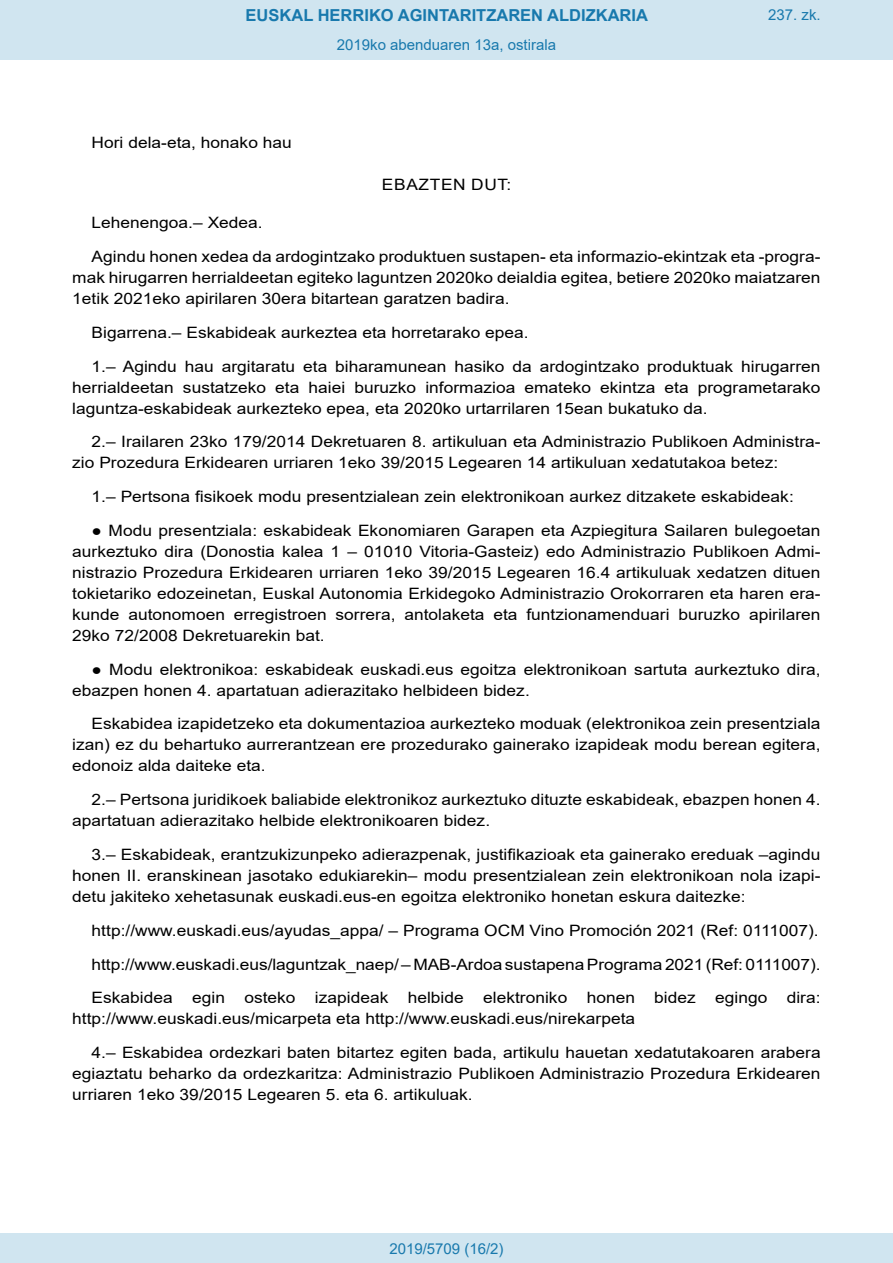
<style>
.page{position:relative;width:893px;height:1263px;background:#fff}
.page>*{position:absolute;margin:0;border:0;box-sizing:border-box;transform-origin:0 0}
.t1{font:700 16.5px "Arial";color:#1879ad}
.BOPVDetalle{font:15.6px/21px "Arial";color:#000;text-align:justify;scale:1.11 1}
.BOPVClave{font:15.6px "Arial";letter-spacing:.035em;color:#000;scale:1.11 1}
.Paginacion_Centro{font:15px "Arial";color:#1879ad}
</style>
<div class="page">
<div style="left:0;top:0;width:893px;height:60px;background:#d0e5f0"></div>
<div style="left:0;top:1233px;width:893px;height:30px;background:#d0e5f0"></div>
<p class="t1" style="left:246px;top:3px;width:404px">EUSKAL HERRIKO AGINTARITZAREN ALDIZKARIA</p>
<p class="BOPVDetalle" style="left:92px;top:132px;width:182px">Hori dela-eta, honako hau</p>
<p class="Paginacion_Centro" style="left:337px;top:35px;width:221px">2019ko abenduaren 13a, ostirala</p>
<p class="BOPVClave" style="left:382px;top:174px;width:118px">EBAZTEN DUT:</p>
<p class="Paginacion_Centro" style="left:768px;top:5px;width:54px">237. zk.</p>
<p class="BOPVDetalle" style="left:92px;top:212px;width:156px">Lehenengoa.– Xedea.</p>
<p class="BOPVDetalle" style="left:72px;top:246px;width:676px;text-indent:19px">Agindu honen xedea da ardogintzako produktuen sustapen- eta informazio-ekintzak eta -progra&shy;mak hirugarren herrialdeetan egiteko laguntzen 2020ko deialdia egitea, betiere 2020ko maiatzaren 1etik 2021eko apirilaren 30era bitartean garatzen badira.</p>
<p class="BOPVDetalle" style="left:92px;top:322px;width:395px">Bigarrena.– Eskabideak aurkeztea eta horretarako epea.</p>
<p class="BOPVDetalle" style="left:72px;top:356px;width:676px;text-indent:19px">1.– Agindu hau argitaratu eta biharamunean hasiko da ardogintzako produktuak hirugarren herrialdeetan sustatzeko eta haiei buruzko informazioa emateko ekintza eta programetarako laguntza-eskabideak aurkezteko epea, eta 2020ko urtarrilaren 15ean bukatuko da.</p>
<p class="BOPVDetalle" style="left:72px;top:431px;width:676px;text-indent:19px">2.– Irailaren 23ko 179/2014 Dekretuaren 8. artikuluan eta Administrazio Publikoen Administra&shy;zio Prozedura Erkidearen urriaren 1eko 39/2015 Legearen 14 artikuluan xedatutakoa betez:</p>
<p class="BOPVDetalle" style="left:92px;top:486px;width:634px">1.– Pertsona fisikoek modu presentzialean zein elektronikoan aurkez ditzakete eskabideak:</p>
<p class="BOPVDetalle" style="left:72px;top:520px;width:676px;text-indent:19px">● Modu presentziala: eskabideak Ekonomiaren Garapen eta Azpiegitura Sailaren bulegoetan aurkeztuko dira (Donostia kalea 1 – 01010 Vitoria-Gasteiz) edo Administrazio Publikoen Admi&shy;nistrazio Prozedura Erkidearen urriaren 1eko 39/2015 Legearen 16.4 artikuluak xedatzen dituen tokietariko edozeinetan, Euskal Autonomia Erkidegoko Administrazio Orokorraren eta haren era&shy;kunde autonomoen erregistroen sorrera, antolaketa eta funtzionamenduari buruzko apirilaren 29ko 72/2008 Dekretuarekin bat.</p>
<p class="BOPVDetalle" style="left:72px;top:659px;width:676px;text-indent:19px">● Modu elektronikoa: eskabideak euskadi.eus egoitza elektronikoan sartuta aurkeztuko dira, ebazpen honen 4. apartatuan adierazitako helbideen bidez.</p>
<p class="BOPVDetalle" style="left:72px;top:713px;width:676px;text-indent:19px">Eskabidea izapidetzeko eta dokumentazioa aurkezteko moduak (elektronikoa zein presentziala izan) ez du behartuko aurrerantzean ere prozedurako gainerako izapideak modu berean egitera, edonoiz alda daiteke eta.</p>
<p class="BOPVDetalle" style="left:72px;top:789px;width:676px;text-indent:19px">2.– Pertsona juridikoek baliabide elektronikoz aurkeztuko dituzte eskabideak, ebazpen honen 4. apartatuan adierazitako helbide elektronikoaren bidez.</p>
<p class="BOPVDetalle" style="left:72px;top:844px;width:676px;text-indent:19px">3.– Eskabideak, erantzukizunpeko adierazpenak, justifikazioak eta gainerako ereduak –agindu honen II. eranskinean jasotako edukiarekin– modu presentzialean zein elektronikoan nola izapi&shy;detu jakiteko xehetasunak euskadi.eus-en egoitza elektroniko honetan eskura daitezke:</p>
<p class="BOPVDetalle" style="left:92px;top:920px;width:657px">http://www.euskadi.eus/ayudas_appa/ – Programa OCM Vino Promoción 2021 (Ref: 0111007).</p>
<p class="BOPVDetalle" style="left:92px;top:953px;width:658px">http://www.euskadi.eus/laguntzak_naep/ – MAB-Ardoa sustapena Programa 2021 (Ref: 0111007).</p>
<p class="BOPVDetalle" style="left:72px;top:987px;width:676px;text-indent:19px">Eskabidea egin osteko izapideak helbide elektroniko honen bidez egingo dira: http://www.euskadi.eus/micarpeta eta http://www.euskadi.eus/nirekarpeta</p>
<p class="BOPVDetalle" style="left:72px;top:1042px;width:676px;text-indent:19px">4.– Eskabidea ordezkari baten bitartez egiten bada, artikulu hauetan xedatutakoaren arabera egiaztatu beharko da ordezkaritza: Administrazio Publikoen Administrazio Prozedura Erkidearen urriaren 1eko 39/2015 Legearen 5. eta 6. artikuluak.</p>
<p class="Paginacion_Centro" style="left:389px;top:1238px;width:116px">2019/5709 (16/2)</p>
</div>
